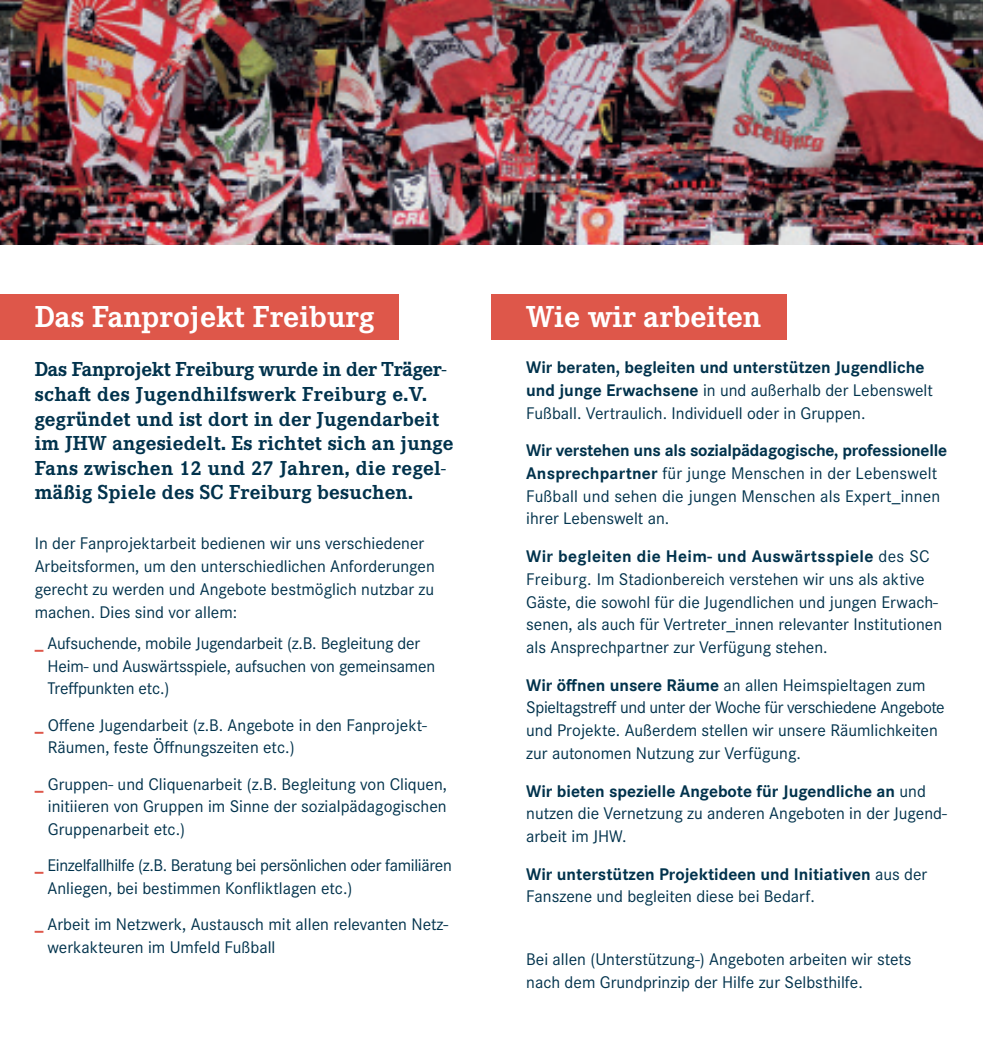
<style>
.page{position:relative;width:983px;height:1042px;background:#fff}
.page>*{position:absolute;margin:0;border:0;box-sizing:border-box;transform-origin:0 0}
.t1{font:700 31.5px "Corporate E Pro";color:#fff}
.t2{font:700 21px/24.5px "Corporate E Pro";letter-spacing:.01em;color:#00324c}
.t3{font:17.5px/22.8px "Corporate S Pro";color:#00324c}
.t4{font:17.5px/22.8px "Corporate S Pro";letter-spacing:-.02em;color:#00324c}
.t5{font:700 17.5px/22.8px "Corporate S Pro";color:#00324c}
.s1{font-weight:700;color:#de574a}
.s2{font-weight:700}
.s3{font-weight:400}
</style>
<div class="page">
<div style="left:0;top:294px;width:399px;height:45px;background:#de574a"></div>
<div style="left:491px;top:295px;width:295px;height:45px;background:#de574a"></div>
<img style="left:0;top:0;width:982px;height:245px">
<h1 class="t1" style="left:35px;top:295px;width:341px">Das Fanprojekt Freiburg</h1>
<p class="t2" style="left:35px;top:356px;width:420px">Das Fanprojekt Freiburg wurde in der Träger&shy;schaft des Jugendhilfswerk Freiburg e.V. gegründet und ist dort in der Jugendarbeit im JHW angesiedelt. Es richtet sich an junge Fans zwischen 12 und 27 Jahren, die regel&shy;mäßig Spiele des SC Freiburg besuchen.</p>
<p class="t3" style="left:35px;top:531px;width:401px">In der Fanprojektarbeit bedienen wir uns verschiedener Arbeitsformen, um den unterschiedlichen Anforderungen gerecht zu werden und Angebote bestmöglich nutzbar zu machen. Dies sind vor allem:</p>
<p class="t3" style="left:47px;top:630px;width:389px;text-indent:-13px"><span class="s1">_</span> Aufsuchende, mobile Jugendarbeit (z.B. Begleitung der<br>Heim- und Auswärtsspiele, aufsuchen von gemeinsamen<br>Treffpunkten etc.)</p>
<p class="t3" style="left:48px;top:712px;width:380px;text-indent:-13px"><span class="s1">_</span> Offene Jugendarbeit (z.B. Angebote in den Fanprojekt-<br>Räumen, feste Öffnungszeiten etc.)</p>
<p class="t3" style="left:48px;top:771px;width:400px;text-align:justify;text-indent:-13px"><span class="s1">_</span> Gruppen- und Cliquenarbeit (z.B. Begleitung von Cliquen, initiieren von Gruppen im Sinne der sozialpädagogischen Gruppenarbeit etc.)</p>
<p class="t4" style="left:47px;top:853px;width:405px;text-indent:-13px"><span class="s1">_</span> Einzelfallhilfe (z.B. Beratung bei persönlichen oder familiären<br>Anliegen, bei bestimmen Konfliktlagen etc.)</p>
<p class="t3" style="left:47px;top:912px;width:402px;text-indent:-13px"><span class="s1">_</span> Arbeit im Netzwerk, Austausch mit allen relevanten Netz&shy;werkakteuren im Umfeld Fußball</p>
<h1 class="t1" style="left:526px;top:295px;width:236px">Wie wir arbeiten</h1>
<p class="t3" style="left:526px;top:354px;width:408px"><span class="s2">Wir beraten, begleiten und unterstützen Jugendliche und junge Erwachsene</span> in und außerhalb der Lebenswelt<br>Fußball. Vertraulich. Individuell oder in Gruppen.</p>
<p class="t3" style="left:526px;top:438px;width:422px"><span class="s2">Wir verstehen uns als sozialpädagogische, professionelle Ansprechpartner</span> für junge Menschen in der Lebenswelt Fußball und sehen die jungen Menschen als Expert_innen ihrer Lebenswelt an.</p>
<p class="t3" style="left:526px;top:543px;width:417px"><span class="s2">Wir begleiten die Heim- und Auswärtsspiele</span> des SC Freiburg. Im Stadionbereich verstehen wir uns als aktive Gäste, die sowohl für die Jugendlichen und jungen Erwach&shy;senen, als auch für Vertreter_innen relevanter Institutionen als Ansprechpartner zur Verfügung stehen.</p>
<p class="t3" style="left:526px;top:672px;width:420px"><span class="s2">Wir öffnen unsere Räume</span> an allen Heimspieltagen zum Spieltagstreff und unter der Woche für verschiedene Angebote und Projekte. Außerdem stellen wir unsere Räumlichkeiten zur autonomen Nutzung zur Verfügung.</p>
<p class="t3" style="left:526px;top:778px;width:422px"><span class="s2">Wir bieten spezielle Angebote für Jugendliche an</span> und nutzen die Vernetzung zu anderen Angeboten in der Jugend&shy;arbeit im JHW.</p>
<p class="t5" style="left:526px;top:861px;width:402px">Wir unterstützen Projektideen und Initiativen <span class="s3">aus der<br>Fanszene und begleiten diese bei Bedarf.</span></p>
<p class="t3" style="left:526px;top:947px;width:386px">Bei allen (Unterstützung-) Angeboten arbeiten wir stets nach dem Grundprinzip der Hilfe zur Selbsthilfe.</p>
</div>
